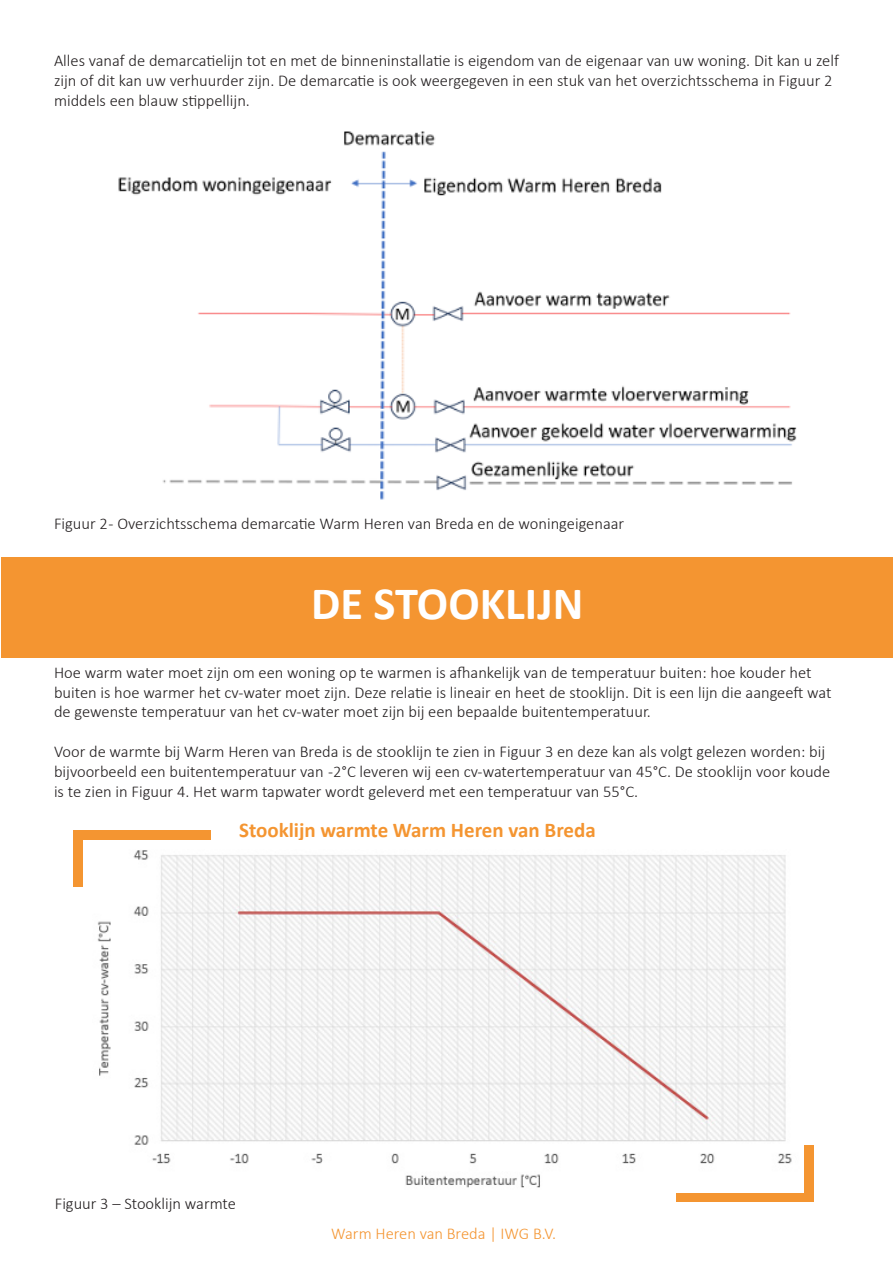
<style>
.page{position:relative;width:893px;height:1263px;background:#fff}
.page>*{position:absolute;margin:0;border:0;box-sizing:border-box;transform-origin:0 0}
.t1{font:700 46.5px "Calibri";color:#fff}
.t2{font:700 21px "Calibri";color:#f49531}
.t3{font:300 16.5px/19.8px "Calibri";color:#231f20}
.t4{font:300 16.5px "Calibri";color:#f49531}
</style>
<div class="page">
<div style="left:2px;top:557px;width:891px;height:100px;background:#f49531"></div>
<div style="left:73px;top:831px;width:137px;height:56px;background:#f49531"></div>
<div style="left:676px;top:1145px;width:137px;height:57px;background:#f49531"></div>
<img style="left:118px;top:131px;width:679px;height:369px">
<img style="left:84px;top:840px;width:720px;height:352px">
<p class="t3" style="left:54px;top:51px;width:786px">Alles vanaf de demarcatielijn tot en met de binneninstallatie is eigendom van de eigenaar van uw woning. Dit kan u zelf zijn of dit kan uw verhuurder zijn. De demarcatie is ook weergegeven in een stuk van het overzichtsschema in Figuur 2 middels een blauw stippellijn.</p>
<p class="t3" style="left:54px;top:513px;width:572px">Figuur 2 - Overzichtsschema demarcatie Warm Heren van Breda en de woningeigenaar</p>
<p class="t1" style="left:311px;top:570px;width:274px">DE STOOKLIJN</p>
<p class="t3" style="left:54px;top:662px;width:779px">Hoe warm water moet zijn om een woning op te warmen is afhankelijk van de temperatuur buiten: hoe kouder het buiten is hoe warmer het cv-water moet zijn. Deze relatie is lineair en heet de stooklijn. Dit is een lijn die aangeeft wat de gewenste temperatuur van het cv-water moet zijn bij een bepaalde buitentemperatuur.</p>
<p class="t3" style="left:54px;top:741px;width:778px">Voor de warmte bij Warm Heren van Breda is de stooklijn te zien in Figuur 3 en deze kan als volgt gelezen worden: bij bijvoorbeeld een buitentemperatuur van -2°C leveren wij een cv-watertemperatuur van 45°C. De stooklijn voor koude is te zien in Figuur 4. Het warm tapwater wordt geleverd met een temperatuur van 55°C.</p>
<p class="t2" style="left:239px;top:815px;width:358px">Stooklijn warmte Warm Heren van Breda</p>
<p class="t3" style="left:55px;top:1193px;width:183px">Figuur 3 – Stooklijn warmte</p>
<p class="t4" style="left:331px;top:1223px;width:226px">Warm Heren van Breda | IWG B.V.</p>
</div>
